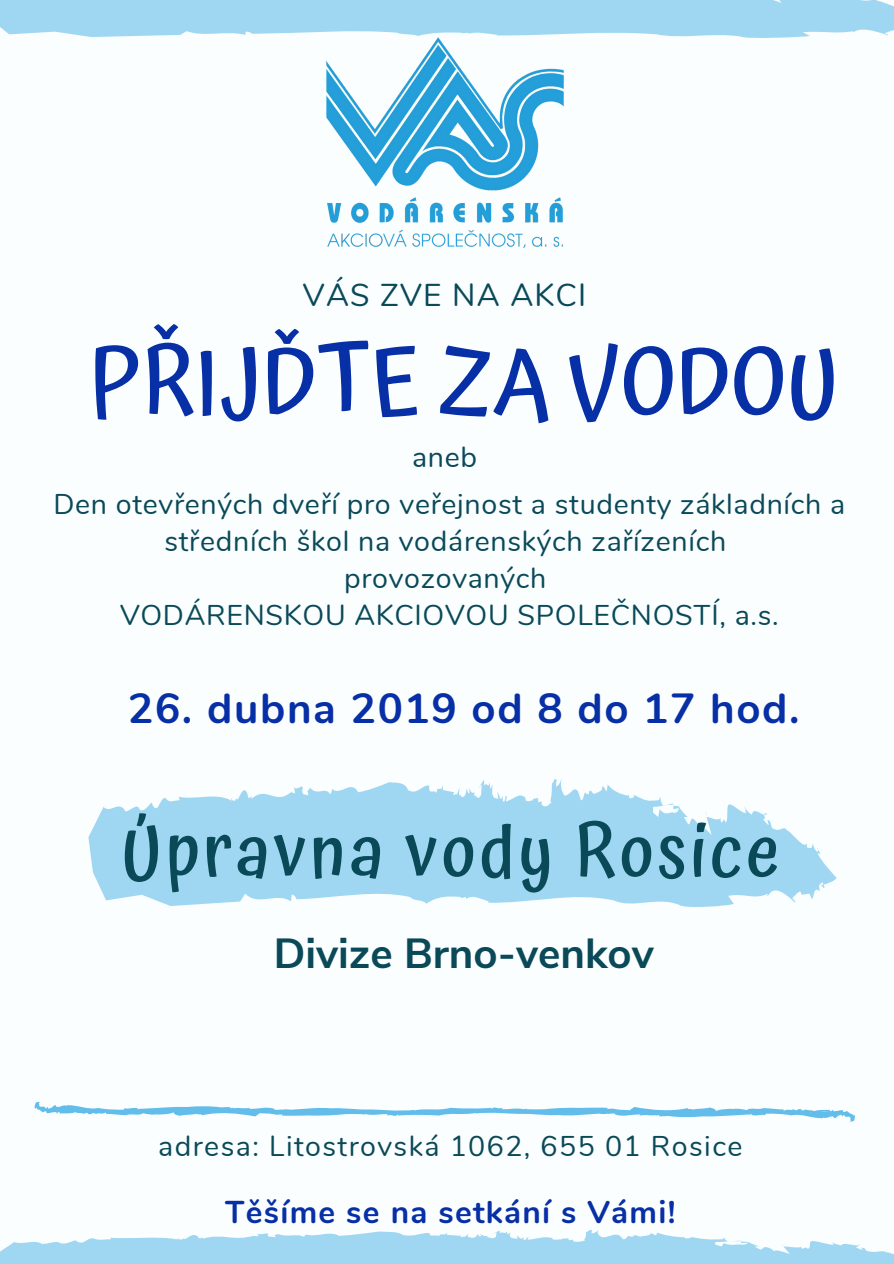
<style>
.page{position:relative;width:894px;height:1264px;background:#fff}
.page>*{position:absolute;margin:0;border:0;box-sizing:border-box;transform-origin:0 0}
.t1{font:500 91.8px "Atma";color:#072fa6}
.t2{font:500 72.15px "Atma";letter-spacing:.05em;color:#0a4958}
.t3{font:700 42px "Nunito";letter-spacing:.04em;color:#072fa6}
.t4{font:700 42px "Nunito Sans";color:#0a4958}
.t5{font:700 31.5px "Nunito";letter-spacing:.04em;color:#072fa6}
.t6{font:31.5px "Nunito";letter-spacing:.04em;color:#0a4958}
.t7{font:28.5px/37.2px "Nunito";letter-spacing:.025em;color:#0a4958;text-align:center}
.t8{font:28.5px "Nunito";letter-spacing:.05em;color:#0a4958}
</style>
<div class="page">
<div style="left:0;top:0;width:893px;height:1263px;background:#fbfeff"></div>
<svg style="left:88px;top:779px;width:748px;height:128px;fill:#9fd7f2"></svg>
<svg style="left:0;top:0;width:893px;height:38px;background:#a6daf3"></svg>
<svg style="left:0;top:1230px;width:893px;height:33px"></svg>
<img style="left:324px;top:34px;width:241px;height:214px">
<svg style="left:34px;top:1101px;width:821px;height:20px"></svg>
<p class="t6" style="left:303px;top:274px;width:285px">VÁS ZVE NA AKCI</p>
<h1 class="t1" style="left:89px;top:328px;width:750px">PŘIJĎTE ZA VODOU</h1>
<p class="t7" style="left:412px;top:439px;width:67px">aneb</p>
<p class="t7" style="left:53px;top:485px;width:793px">Den otevřených dveří pro veřejnost a studenty základních a středních škol na vodárenských zařízeních<br>provozovaných<br>VODÁRENSKOU AKCIOVOU SPOLEČNOSTÍ, a.s.</p>
<h3 class="t3" style="left:128px;top:680px;width:673px">26. dubna 2019 od 8 do 17 hod.</h3>
<h2 class="t2" style="left:121px;top:809px;width:659px">Úpravna vody Rosice</h2>
<h3 class="t4" style="left:274px;top:925px;width:381px">Divize Brno-venkov</h3>
<p class="t8" style="left:158px;top:1126px;width:585px">adresa: Litostrovská 1062, 655 01 Rosice</p>
<p class="t5" style="left:225px;top:1190px;width:451px">Těšíme se na setkání s Vámi!</p>
</div>
